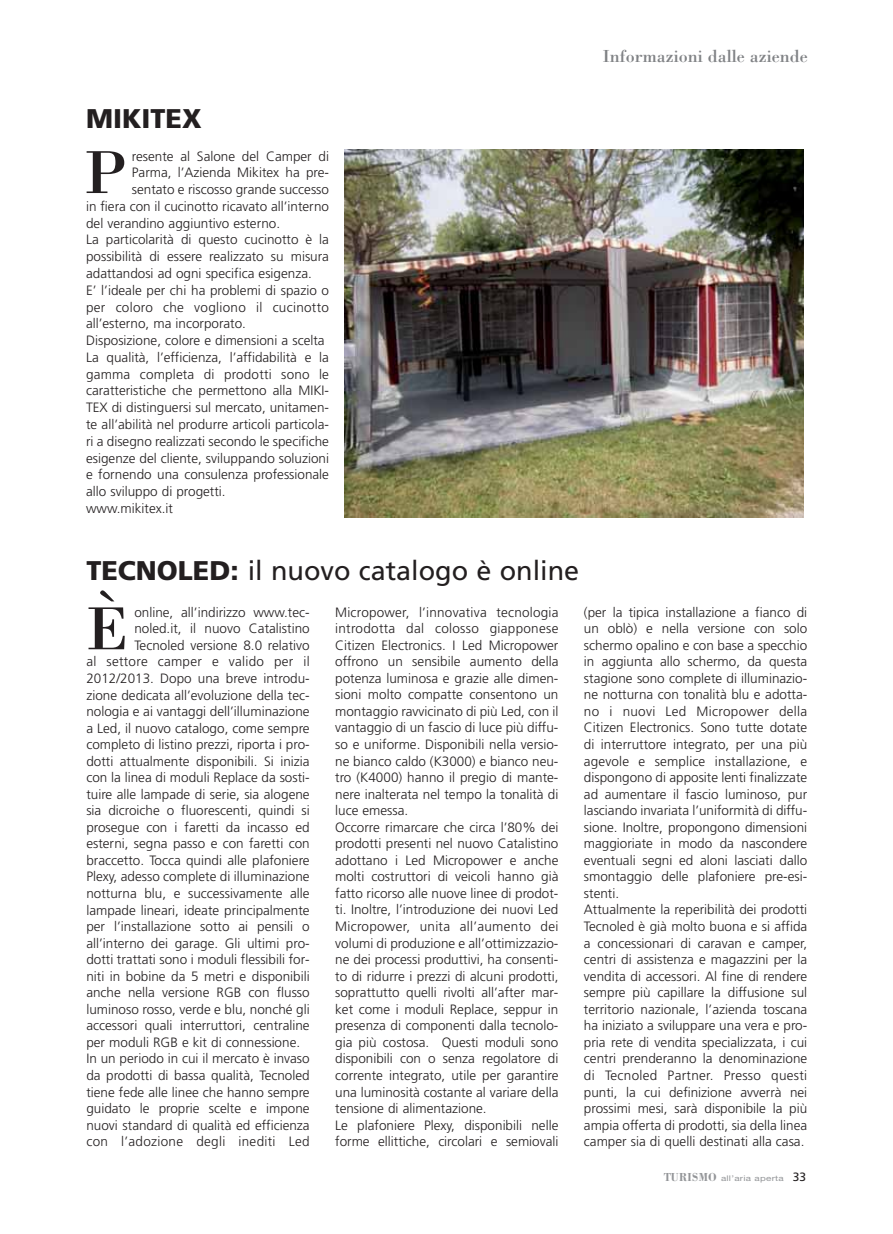
<style>
.page{position:relative;width:893px;height:1234px;background:#fff}
.page>*{position:absolute;margin:0;border:0;box-sizing:border-box;transform-origin:0 0}
.t1{font:62.55px "Bodoni";color:#231f20}
.t2{font:27px "Frutiger";color:#231f20}
.t3{font:900 27px "Frutiger";color:#231f20}
.t4{font:18px "Bodoni";color:#808285}
.t5{font:300 13.5px/16.5px "Frutiger";color:#231f20}
.t6{font:300 13.5px "Frutiger";letter-spacing:.02em;color:#231f20}
.t7{font:7.8px "Helvetica Neue";letter-spacing:.03em;color:#939598;scale:1.25 1}
.s1{font-weight:900}
.s2{font-family:"Bodoni";font-weight:700;font-size:12px}
.s3{font-family:"Frutiger";font-size:12px;color:#231f20}
</style>
<div class="page">
<img style="left:344px;top:149px;width:460px;height:368px">
<h2 class="t3" style="left:86px;top:107px;width:117px">MIKITEX</h2>
<h1 class="t1" style="left:84px;top:141px;width:43px">P</h1>
<p class="t5" style="left:132px;top:150px;width:199px">resente al Salone del Camper di</p>
<p class="t5" style="left:132px;top:166px;width:199px">Parma, l’Azienda Mikitex ha pre-</p>
<p class="t5" style="left:132px;top:183px;width:199px">sentato e riscosso grande successo</p>
<p class="t5" style="left:86px;top:200px;width:244px">in fiera con il cucinotto ricavato all’interno</p>
<p class="t5" style="left:86px;top:217px;width:196px">del verandino aggiuntivo esterno.</p>
<p class="t5" style="left:86px;top:234px;width:244px">La particolarità di questo cucinotto è la</p>
<p class="t5" style="left:86px;top:250px;width:244px">possibilità di essere realizzato su misura</p>
<p class="t5" style="left:86px;top:267px;width:227px">adattandosi ad ogni specifica esigenza.</p>
<p class="t5" style="left:86px;top:284px;width:244px">E’ l’ideale per chi ha problemi di spazio o</p>
<p class="t6" style="left:86px;top:301px;width:244px">per coloro che vogliono il cucinotto</p>
<p class="t5" style="left:86px;top:317px;width:161px">all’esterno, ma incorporato.</p>
<p class="t5" style="left:86px;top:334px;width:240px">Disposizione, colore e dimensioni a scelta</p>
<p class="t5" style="left:86px;top:351px;width:244px">La qualità, l’efficienza, l’affidabilità e la</p>
<p class="t5" style="left:86px;top:368px;width:244px">gamma completa di prodotti sono le</p>
<p class="t5" style="left:86px;top:384px;width:244px">caratteristiche che permettono alla MIKI-</p>
<p class="t5" style="left:86px;top:401px;width:244px">TEX di distinguersi sul mercato, unitamen-</p>
<p class="t5" style="left:86px;top:418px;width:244px">te all’abilità nel produrre articoli particola-</p>
<p class="t5" style="left:86px;top:435px;width:244px">ri a disegno realizzati secondo le specifiche</p>
<p class="t5" style="left:86px;top:451px;width:244px">esigenze del cliente, sviluppando soluzioni</p>
<p class="t5" style="left:86px;top:468px;width:244px">e fornendo una consulenza professionale</p>
<p class="t5" style="left:86px;top:485px;width:141px">allo sviluppo di progetti.</p>
<p class="t5" style="left:86px;top:502px;width:88px">www.mikitex.it</p>
<h3 class="t4" style="left:603px;top:47px;width:206px">Informazioni dalle aziende</h3>
<h2 class="t2" style="left:86px;top:558px;width:494px"><span class="s1">TECNOLED:</span> il nuovo catalogo è online</h2>
<h1 class="t1" style="left:86px;top:597px;width:43px">È</h1>
<p class="t5" style="left:335px;top:605px;width:225px">Micropower, l’innovativa tecnologia introdotta dal colosso giapponese Citizen Electronics. I Led Micropower offrono un sensibile aumento della potenza luminosa e grazie alle dimen&shy;sioni molto compatte consentono un montaggio ravvicinato di più Led, con il vantaggio di un fascio di luce più diffu&shy;so e uniforme. Disponibili nella versio&shy;ne bianco caldo (K3000) e bianco neu&shy;tro (K4000) hanno il pregio di mante&shy;nere inalterata nel tempo la tonalità di luce emessa.<br>Occorre rimarcare che circa l’80% dei prodotti presenti nel nuovo Catalistino adottano i Led Micropower e anche molti costruttori di veicoli hanno già fatto ricorso alle nuove linee di prodot&shy;ti. Inoltre, l’introduzione dei nuovi Led Micropower, unita all’aumento dei volumi di produzione e all’ottimizzazio&shy;ne dei processi produttivi, ha consenti&shy;to di ridurre i prezzi di alcuni prodotti, soprattutto quelli rivolti all’after mar&shy;ket come i moduli Replace, seppur in presenza di componenti dalla tecnolo&shy;gia più costosa. Questi moduli sono disponibili con o senza regolatore di corrente integrato, utile per garantire una luminosità costante al variare della tensione di alimentazione.<br>Le plafoniere Plexy, disponibili nelle forme ellittiche, circolari e semiovali</p>
<p class="t5" style="left:584px;top:605px;width:225px">(per la tipica installazione a fianco di un oblò) e nella versione con solo schermo opalino e con base a specchio in aggiunta allo schermo, da questa stagione sono complete di illuminazio&shy;ne notturna con tonalità blu e adotta&shy;no i nuovi Led Micropower della Citizen Electronics. Sono tutte dotate di interruttore integrato, per una più agevole e semplice installazione, e dispongono di apposite lenti finalizzate ad aumentare il fascio luminoso, pur lasciando invariata l’uniformità di diffu&shy;sione. Inoltre, propongono dimensioni maggioriate in modo da nascondere eventuali segni ed aloni lasciati dallo smontaggio delle plafoniere pre-esi&shy;stenti.<br>Attualmente la reperibilità dei prodotti Tecnoled è già molto buona e si affida a concessionari di caravan e camper, centri di assistenza e magazzini per la vendita di accessori. Al fine di rendere sempre più capillare la diffusione sul territorio nazionale, l’azienda toscana ha iniziato a sviluppare una vera e pro&shy;pria rete di vendita specializzata, i cui centri prenderanno la denominazione di Tecnoled Partner. Presso questi punti, la cui definizione avverrà nei prossimi mesi, sarà disponibile la più ampia offerta di prodotti, sia della linea camper sia di quelli destinati alla casa.</p>
<p class="t5" style="left:134px;top:606px;width:177px">online, all’indirizzo www.tec-</p>
<p class="t5" style="left:134px;top:622px;width:177px">noled.it, il nuovo Catalistino</p>
<p class="t5" style="left:134px;top:639px;width:177px">Tecnoled versione 8.0 relativo</p>
<p class="t6" style="left:86px;top:655px;width:225px">al settore camper e valido per il</p>
<p class="t5" style="left:86px;top:672px;width:225px">2012/2013. Dopo una breve introdu-</p>
<p class="t5" style="left:86px;top:688px;width:225px">zione dedicata all’evoluzione della tec-</p>
<p class="t5" style="left:86px;top:705px;width:225px">nologia e ai vantaggi dell’illuminazione</p>
<p class="t5" style="left:86px;top:721px;width:225px">a Led, il nuovo catalogo, come sempre</p>
<p class="t5" style="left:86px;top:738px;width:225px">completo di listino prezzi, riporta i pro-</p>
<p class="t5" style="left:86px;top:754px;width:225px">dotti attualmente disponibili. Si inizia</p>
<p class="t5" style="left:86px;top:771px;width:225px">con la linea di moduli Replace da sosti-</p>
<p class="t5" style="left:86px;top:787px;width:225px">tuire alle lampade di serie, sia alogene</p>
<p class="t5" style="left:86px;top:804px;width:225px">sia dicroiche o fluorescenti, quindi si</p>
<p class="t5" style="left:86px;top:820px;width:225px">prosegue con i faretti da incasso ed</p>
<p class="t5" style="left:86px;top:837px;width:225px">esterni, segna passo e con faretti con</p>
<p class="t5" style="left:86px;top:854px;width:225px">braccetto. Tocca quindi alle plafoniere</p>
<p class="t5" style="left:86px;top:870px;width:225px">Plexy, adesso complete di illuminazione</p>
<p class="t5" style="left:86px;top:887px;width:225px">notturna blu, e successivamente alle</p>
<p class="t5" style="left:86px;top:903px;width:225px">lampade lineari, ideate principalmente</p>
<p class="t5" style="left:86px;top:920px;width:225px">per l’installazione sotto ai pensili o</p>
<p class="t5" style="left:86px;top:936px;width:225px">all’interno dei garage. Gli ultimi pro-</p>
<p class="t5" style="left:86px;top:953px;width:225px">dotti trattati sono i moduli flessibili for-</p>
<p class="t5" style="left:86px;top:969px;width:225px">niti in bobine da 5 metri e disponibili</p>
<p class="t5" style="left:86px;top:986px;width:225px">anche nella versione RGB con flusso</p>
<p class="t5" style="left:86px;top:1002px;width:225px">luminoso rosso, verde e blu, nonché gli</p>
<p class="t5" style="left:86px;top:1019px;width:225px">accessori quali interruttori, centraline</p>
<p class="t5" style="left:86px;top:1035px;width:215px">per moduli RGB e kit di connessione.</p>
<p class="t5" style="left:86px;top:1052px;width:225px">In un periodo in cui il mercato è invaso</p>
<p class="t5" style="left:86px;top:1068px;width:225px">da prodotti di bassa qualità, Tecnoled</p>
<p class="t5" style="left:86px;top:1085px;width:225px">tiene fede alle linee che hanno sempre</p>
<p class="t5" style="left:86px;top:1101px;width:225px">guidato le proprie scelte e impone</p>
<p class="t5" style="left:86px;top:1118px;width:225px">nuovi standard di qualità ed efficienza</p>
<p class="t6" style="left:86px;top:1135px;width:225px">con l’adozione degli inediti Led</p>
<p class="t7" style="left:664px;top:1174px;width:115px"><span class="s2">TURISMO</span> all’aria aperta <span class="s3">33</span></p>
</div>
